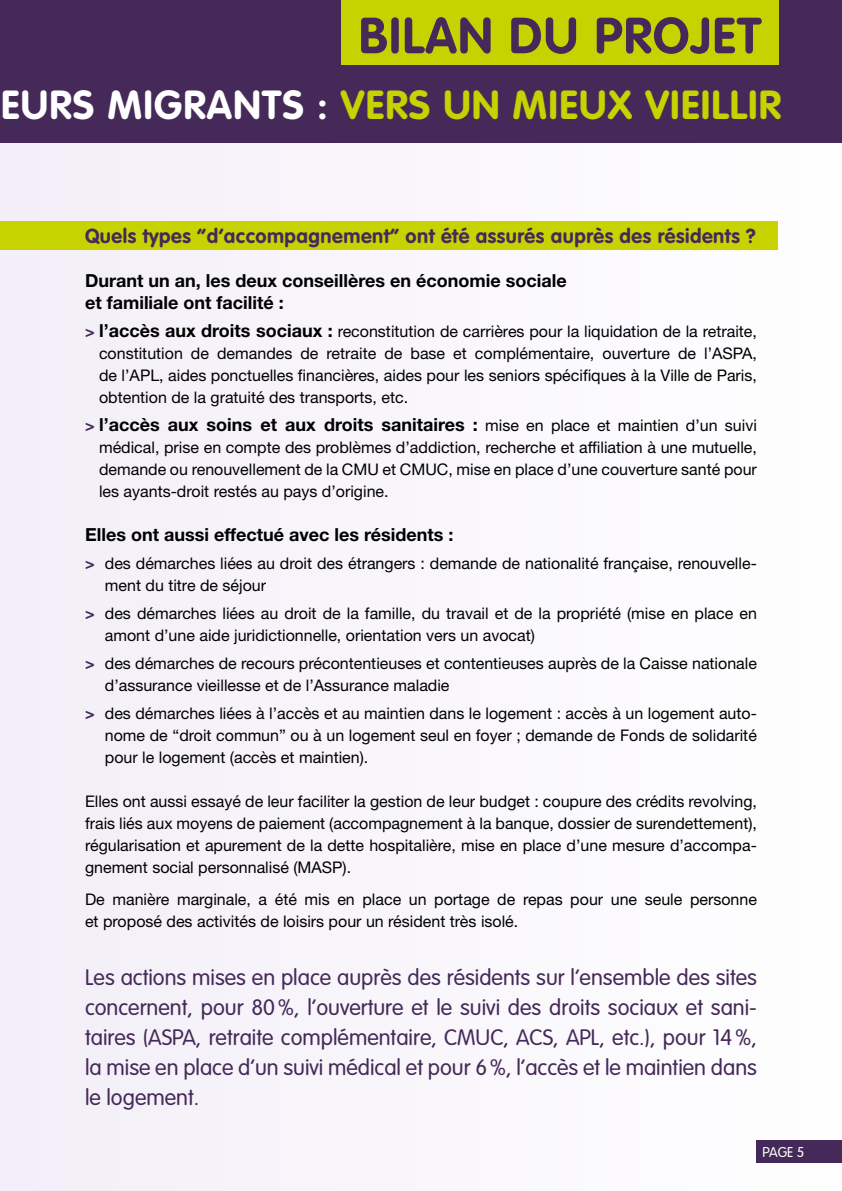
<style>
.page{position:relative;width:842px;height:1191px;background:#f9f7fb}
.page>*{position:absolute;margin:0;border:0;box-sizing:border-box;transform-origin:0 0}
.t1{font:700 50px "VAG Rounded";letter-spacing:.03em;color:#452958}
.t2{font:700 40px "VAG Rounded";letter-spacing:.03em;color:#c7d300}
.t3{font:300 22px/30px "VAG Rounded";color:#452958;text-align:justify}
.t4{font:700 20px "VAG Rounded";letter-spacing:.025em;color:#452958}
.t5{font:700 18px/22px "Helvetica Neue LT Std";color:#000}
.t6{font:16px/22px "Helvetica Neue LT Std";color:#000;text-align:justify}
.t7{font:300 14px "VAG Rounded";color:#fff}
.s1{color:#fff}
.s2{font-weight:700;color:#452958}
.s3{font-weight:700;font-size:18px}
.s4{font-size:16px;color:#452958}
.s5{font-weight:400;font-size:16px}
</style>
<div class="page">
<div style="left:757px;top:1140px;width:85px;height:22px;background:#452958"></div>
<div style="left:0;top:0;width:842px;height:143px;background:#452958"></div>
<div style="left:0;top:222px;width:778px;height:28px;background:#c7d300"></div>
<div style="left:341px;top:0;width:438px;height:65px;background:#c7d300"></div>
<h1 class="t1" style="left:359px;top:6px;width:404px">BILAN DU PROJET</h1>
<h2 class="t2" style="left:1px;top:81px;width:781px"><span class="s1">EURS MIGRANTS :</span> VERS UN MIEUX VIEILLIR</h2>
<p class="t4" style="left:85px;top:224px;width:672px">Quels types “d’accompagnement” ont été assurés auprès des résidents ?</p>
<p class="t5" style="left:85px;top:269px;width:483px">Durant un an, les deux conseillères en économie sociale et familiale ont facilité :</p>
<p class="t6" style="left:99px;top:320px;width:659px;text-indent:-14px"><span class="s2">&gt;</span> <span class="s3">l’accès aux droits sociaux :</span> reconstitution de carrières pour la liquidation de la retraite, constitution de demandes de retraite de base et complémentaire, ouverture de l’ASPA, de l’APL, aides ponctuelles financières, aides pour les seniors spécifiques à la Ville de Paris, obtention de la gratuité des transports, etc.</p>
<p class="t5" style="left:85px;top:413px;width:673px"><span class="s4">&gt;</span> l’accès aux soins et aux droits sanitaires : <span class="s5">mise en place et maintien d’un suivi</span></p>
<p class="t6" style="left:99px;top:436px;width:659px">médical, prise en compte des problèmes d’addiction, recherche et affiliation à une mutuelle, demande ou renouvellement de la CMU et CMUC, mise en place d’une couverture santé pour les ayants-droit restés au pays d’origine.</p>
<p class="t5" style="left:85px;top:523px;width:370px">Elles ont aussi effectué avec les résidents :</p>
<p class="t6" style="left:105px;top:552px;width:653px;text-indent:-20px"><span class="s2">&gt;</span> des démarches liées au droit des étrangers : demande de nationalité française, renouvelle&shy;ment du titre de séjour</p>
<p class="t6" style="left:105px;top:602px;width:653px;text-indent:-20px"><span class="s2">&gt;</span> des démarches liées au droit de la famille, du travail et de la propriété (mise en place en amont d’une aide juridictionnelle, orientation vers un avocat)</p>
<p class="t6" style="left:105px;top:652px;width:654px;text-indent:-20px"><span class="s2">&gt;</span> des démarches de recours précontentieuses et contentieuses auprès de la Caisse nationale d’assurance vieillesse et de l’Assurance maladie</p>
<p class="t6" style="left:105px;top:702px;width:653px;text-indent:-20px"><span class="s2">&gt;</span> des démarches liées à l’accès et au maintien dans le logement : accès à un logement auto&shy;nome de “droit commun” ou à un logement seul en foyer ; demande de Fonds de solidarité pour le logement (accès et maintien).</p>
<p class="t6" style="left:85px;top:790px;width:673px">Elles ont aussi essayé de leur faciliter la gestion de leur budget : coupure des crédits revolving, frais liés aux moyens de paiement (accompagnement à la banque, dossier de surendettement), régularisation et apurement de la dette hospitalière, mise en place d’une mesure d’accompa&shy;gnement social personnalisé (MASP).</p>
<p class="t6" style="left:85px;top:888px;width:673px">De manière marginale, a été mis en place un portage de repas pour une seule personne et proposé des activités de loisirs pour un résident très isolé.</p>
<p class="t3" style="left:85px;top:962px;width:673px">Les actions mises en place auprès des résidents sur l’ensemble des sites concernent, pour 80%, l’ouverture et le suivi des droits sociaux et sani&shy;taires (ASPA, retraite complémentaire, CMUC, ACS, APL, etc.), pour 14%, la mise en place d’un suivi médical et pour 6%, l’accès et le maintien dans le logement.</p>
<p class="t7" style="left:763px;top:1143px;width:43px">PAGE 5</p>
</div>
